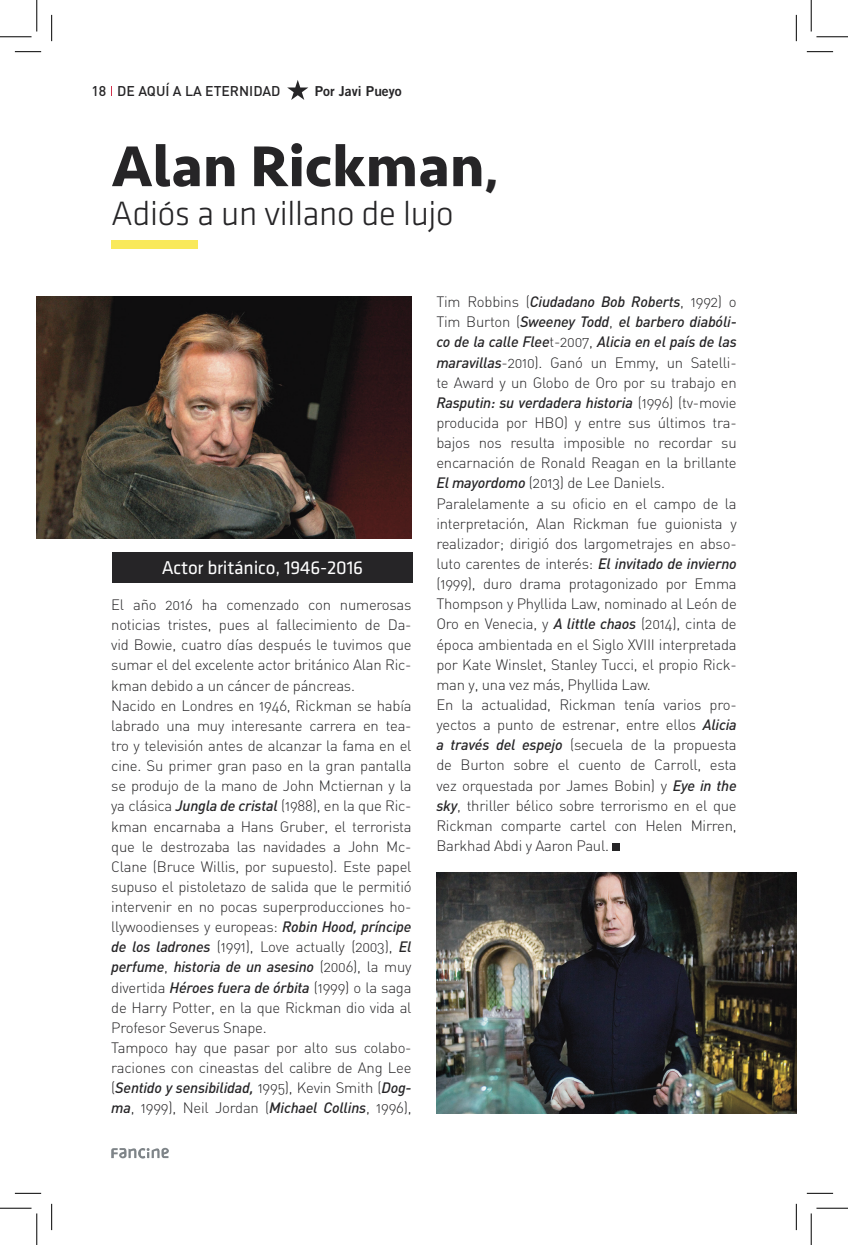
<style>
.page{position:relative;width:848px;height:1245px;background:#fff}
.page>*{position:absolute;margin:0;border:0;box-sizing:border-box;transform-origin:0 0}
.tit_general{font:700 59.5px "Seravek";color:#262527}
.tit_general-2{font:35px "Klavika Light OSF";letter-spacing:-.01em;color:#262527}
.tit_general-3{font:19.25px "Klavika";letter-spacing:-.01em;color:#fff}
.tx_general_-_sin_gui{font:14.88px/20.1px "DIN Light Alternate";letter-spacing:-.015em;color:#262527;text-align:justify}
.t1{font:500 14px "DIN";color:#262527}
.Firma{font:13.65px "Trade Gothic Bold Two";color:#262527}
.s1{font-size:47.25px}
.s2{font-family:"DIN";font-weight:500;font-style:italic}
</style>
<div class="page">
<svg style="left:287px;top:80px;width:21px;height:20px"></svg>
<svg style="left:111px;top:1147px;width:58px;height:11px"></svg>
<div style="left:612px;top:843px;width:7px;height:7px;background:#262527"></div>
<div style="left:111px;top:240px;width:86px;height:8px;background:#f9e95a"></div>
<img style="left:37px;top:296px;width:374px;height:242px">
<img style="left:436px;top:872px;width:360px;height:241px">
<div style="left:112px;top:552px;width:300px;height:30px;background:#262527"></div>
<svg style="left:15px;top:51px;width:26px;height:1px"></svg>
<svg style="left:806px;top:51px;width:26px;height:1px"></svg>
<svg style="left:15px;top:1192px;width:26px;height:1px"></svg>
<svg style="left:807px;top:1192px;width:25px;height:1px"></svg>
<svg style="left:51px;top:15px;width:1px;height:26px"></svg>
<svg style="left:51px;top:1203px;width:1px;height:26px"></svg>
<svg style="left:795px;top:15px;width:1px;height:26px"></svg>
<svg style="left:795px;top:1204px;width:1px;height:25px"></svg>
<hr style="left:0;top:36px;width:32px;height:1px;background:#000">
<hr style="left:816px;top:36px;width:31px;height:1px;background:#000">
<hr style="left:0;top:1207px;width:32px;height:1px;background:#000">
<hr style="left:816px;top:1207px;width:31px;height:1px;background:#000">
<hr style="left:36px;top:0;width:1px;height:31px;background:#000">
<hr style="left:36px;top:1213px;width:1px;height:31px;background:#000">
<hr style="left:810px;top:0;width:1px;height:31px;background:#000">
<hr style="left:810px;top:1213px;width:1px;height:31px;background:#000">
<p class="t1" style="left:91px;top:82px;width:191px">18 DE AQUÍ A LA ETERNIDAD</p>
<p class="Firma" style="left:315px;top:83px;width:88px">Por Javi Pueyo</p>
<p class="tit_general" style="left:111px;top:119px;width:389px">Alan Rickman<span class="s1">,</span></p>
<p class="tit_general-2" style="left:111px;top:195px;width:343px">Adiós a un villano de lujo</p>
<p class="tit_general-3" style="left:162px;top:557px;width:203px">Actor británico, 1946-2016</p>
<p class="tx_general_-_sin_gui" style="left:111px;top:594px;width:302px">El año 2016 ha comenzado con numerosas noticias tristes, pues al fallecimiento de Da&shy;vid Bowie, cuatro días después le tuvimos que sumar el del excelente actor británico Alan Ric&shy;kman debido a un cáncer de páncreas.</p>
<p class="tx_general_-_sin_gui" style="left:111px;top:695px;width:302px">Nacido en Londres en 1946, Rickman se había labrado una muy interesante carrera en tea&shy;tro y televisión antes de alcanzar la fama en el cine. Su primer gran paso en la gran pantalla se produjo de la mano de John Mctiernan y la ya clásica <span class="s2">Jungla de cristal</span> (1988), en la que Ric&shy;kman encarnaba a Hans Gruber, el terrorista que le destrozaba las navidades a John Mc-Clane (Bruce Willis, por supuesto). Este papel supuso el pistoletazo de salida que le permitió intervenir en no pocas superproducciones ho&shy;llywoodienses y europeas: <span class="s2">Robin Hood, príncipe de los ladrones</span> (1991), Love actually (2003), <span class="s2">El perfume</span>, <span class="s2">historia de un asesino</span> (2006), la muy divertida <span class="s2">Héroes fuera de órbita</span> (1999) o la saga de Harry Potter, en la que Rickman dio vida al Profesor Severus Snape.</p>
<p class="tx_general_-_sin_gui" style="left:111px;top:1037px;width:302px">Tampoco hay que pasar por alto sus colabo&shy;raciones con cineastas del calibre de Ang Lee (<span class="s2">Sentido y sensibilidad,</span> 1995), Kevin Smith (<span class="s2">Dog&shy;ma</span>, 1999), Neil Jordan (<span class="s2">Michael Collins</span>, 1996),</p>
<p class="tx_general_-_sin_gui" style="left:436px;top:291px;width:302px">Tim Robbins (<span class="s2">Ciudadano Bob Roberts</span>, 1992) o Tim Burton (<span class="s2">Sweeney Todd</span>, <span class="s2">el barbero diabóli&shy;co de la calle Flee</span>t-2007, <span class="s2">Alicia en el país de las maravillas</span>-2010). Ganó un Emmy, un Satelli&shy;te Award y un Globo de Oro por su trabajo en <span class="s2">Rasputin: su verdadera historia</span> (1996) (tv-movie producida por HBO) y entre sus últimos tra&shy;bajos nos resulta imposible no recordar su encarnación de Ronald Reagan en la brillante <span class="s2">El mayordomo</span> (2013) de Lee Daniels.</p>
<p class="tx_general_-_sin_gui" style="left:436px;top:493px;width:302px">Paralelamente a su oficio en el campo de la interpretación, Alan Rickman fue guionista y realizador; dirigió dos largometrajes en abso&shy;luto carentes de interés: <span class="s2">El invitado de invierno </span>(1999), duro drama protagonizado por Emma Thompson y Phyllida Law, nominado al León de Oro en Venecia, y <span class="s2">A little chaos</span> (2014), cinta de época ambientada en el Siglo XVIII interpretada por Kate Winslet, Stanley Tucci, el propio Rick&shy;man y, una vez más, Phyllida Law.</p>
<p class="tx_general_-_sin_gui" style="left:436px;top:694px;width:302px">En la actualidad, Rickman tenía varios pro&shy;yectos a punto de estrenar, entre ellos <span class="s2">Alicia a través del espejo</span> (secuela de la propuesta de Burton sobre el cuento de Carroll, esta vez orquestada por James Bobin) y <span class="s2">Eye in the sky</span>, thriller bélico sobre terrorismo en el que Rickman comparte cartel con Helen Mirren, Barkhad Abdi y Aaron Paul.</p>
</div>
